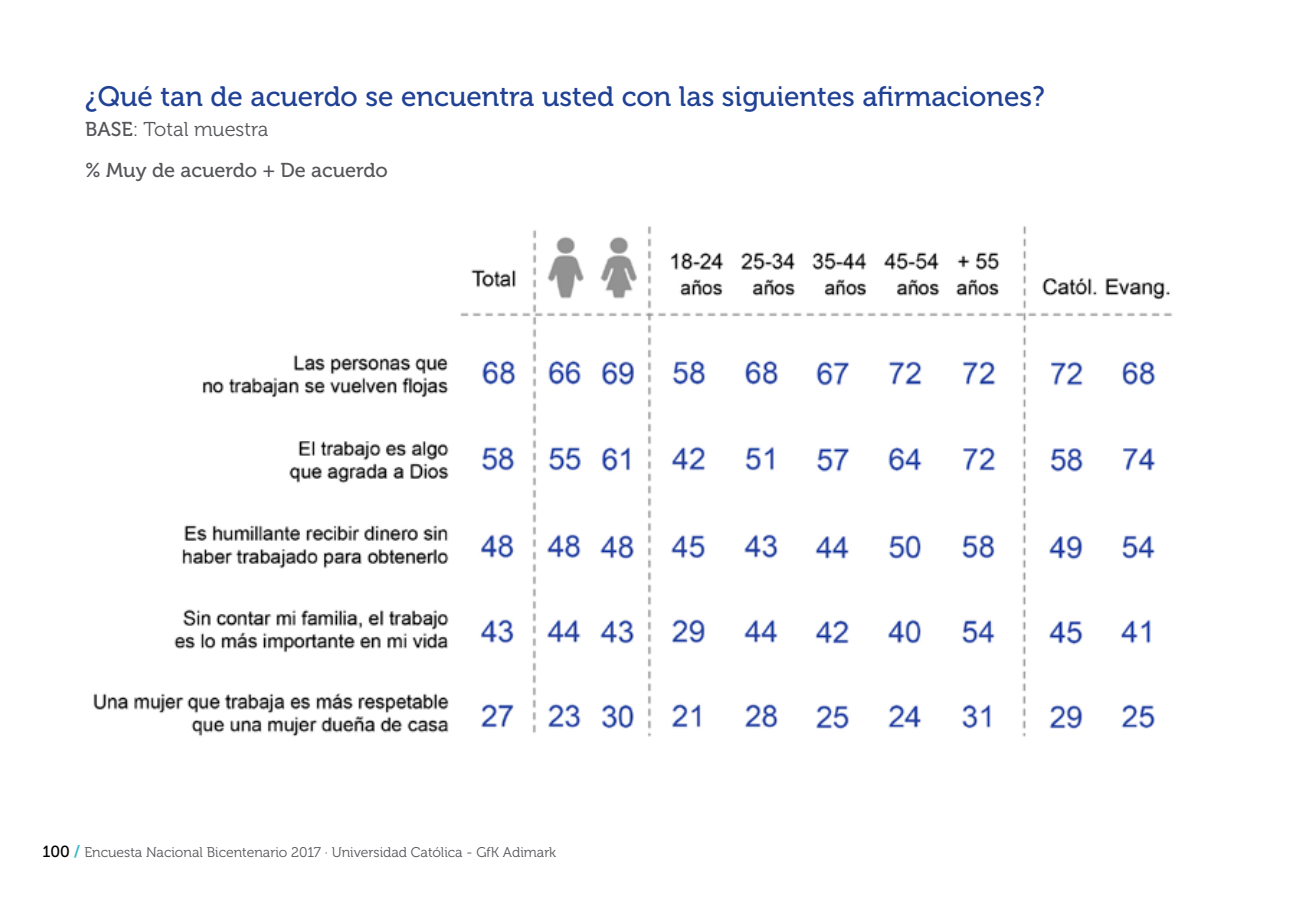
<style>
.page{position:relative;width:1304px;height:908px;background:#fff}
.page>*{position:absolute;margin:0;border:0;box-sizing:border-box;transform-origin:0 0}
.t1{font:28px "Museo 500";color:#204194}
.t2{font:20px "Museo 500";color:#55565a}
.t3{font:20px "Museo 300";color:#55565a}
.t4{font:14px "Museo 300";color:#55565a}
.s1{font-family:"Museo 500"}
.s2{font-family:"Museo 500";font-size:16px;color:#000}
.s3{font-family:"Museo 700";font-size:16px;color:#31b7c0}
</style>
<div class="page">
<img style="left:93px;top:226px;width:1080px;height:511px">
<h1 class="t1" style="left:85px;top:81px;width:961px">¿Qué tan de acuerdo se encuentra usted con las siguientes afirmaciones?</h1>
<h2 class="t3" style="left:85px;top:118px;width:185px"><span class="s1">Base</span>: Total muestra</h2>
<h2 class="t2" style="left:85px;top:159px;width:304px">% Muy de acuerdo + De acuerdo</h2>
<p class="t4" style="left:43px;top:844px;width:515px"><span class="s2">100</span> <span class="s3">/</span> Encuesta Nacional Bicentenario 2017 · Universidad Católica - GfK Adimark</p>
</div>
